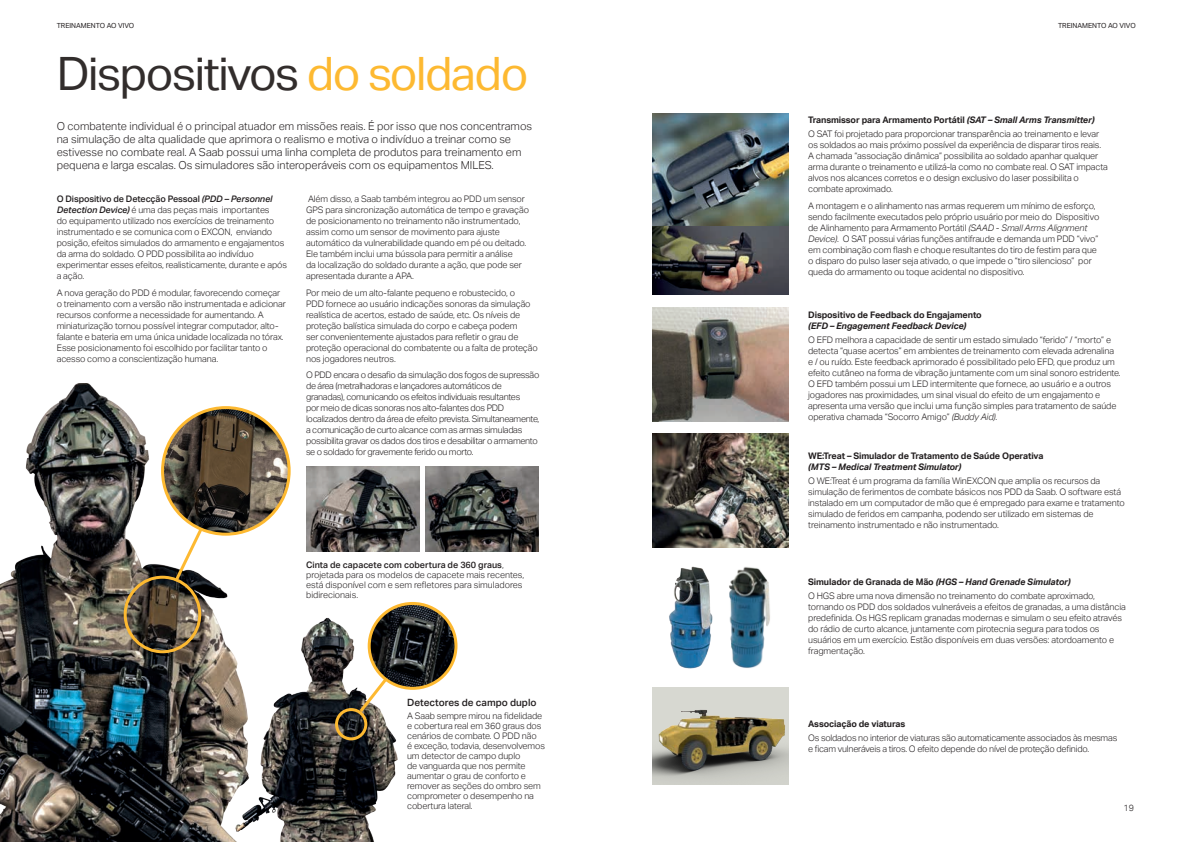
<style>
.page{position:relative;width:1191px;height:842px;background:#fff}
.page>*{position:absolute;margin:0;border:0;box-sizing:border-box;transform-origin:0 0}
.t1{font:46px "Aktiv Grotesk";letter-spacing:-.03em;color:#322d2c}
.t2{font:300 11px/13px "Aktiv Grotesk";color:#231f20}
.t3{font:500 10px "Aktiv Grotesk";color:#231f20}
.t4{font:300 9px/11px "Aktiv Grotesk";letter-spacing:-.01em;color:#231f20}
.t5{font:300 9px/11px "Aktiv Grotesk";letter-spacing:-.03em;color:#231f20}
.t6{font:700 9px "Aktiv Grotesk";letter-spacing:-.01em;color:#231f20}
.t7{font:italic 700 9px "Aktiv Grotesk";letter-spacing:-.01em;color:#231f20}
.t8{font:7px "Aktiv Grotesk";color:#231f20}
.s1{color:#fdb931}
.s2{font-weight:500}
.s3{font-weight:500;font-style:italic}
.s4{font-weight:700}
.s5{font-weight:700;font-style:italic}
.s6{font-style:italic}
</style>
<div class="page">
<img style="left:0;top:383px;width:291px;height:459px">
<img style="left:162px;top:408px;width:127px;height:126px;border-radius:63px">
<div style="left:161px;top:406px;width:130px;height:130px;border:3px solid #fdb931;border-radius:50%"></div>
<div style="left:124px;top:576px;width:77px;height:77px;border:3px solid #fdb931;border-radius:50%"></div>
<svg style="left:172px;top:525px;width:33px;height:59px"></svg>
<img style="left:228px;top:612px;width:170px;height:230px">
<div style="left:335px;top:708px;width:32px;height:32px;border:3px solid #fdb931;border-radius:50%"></div>
<svg style="left:356px;top:643px;width:50px;height:72px"></svg>
<img style="left:369px;top:603px;width:87px;height:85px">
<div style="left:368px;top:602px;width:89px;height:88px;border:3px solid #fdb931;border-radius:50%"></div>
<img style="left:306px;top:466px;width:113px;height:85px">
<img style="left:425px;top:466px;width:114px;height:85px">
<img style="left:652px;top:113px;width:136px;height:114px">
<img style="left:652px;top:227px;width:136px;height:68px">
<img style="left:652px;top:308px;width:136px;height:113px">
<img style="left:652px;top:434px;width:136px;height:113px">
<img style="left:669px;top:566px;width:101px;height:103px">
<img style="left:652px;top:687px;width:136px;height:97px">
<p class="t8" style="left:57px;top:21px;width:79px">TREINAMENTO AO VIVO</p>
<p class="t8" style="left:1058px;top:21px;width:79px">TREINAMENTO AO VIVO</p>
<h1 class="t1" style="left:57px;top:47px;width:473px">Dispositivos <span class="s1">do soldado</span></h1>
<p class="t2" style="left:57px;top:119px;width:477px">O combatente individual é o principal atuador em missões reais. É por isso que nos concentramos na simulação de alta qualidade que aprimora o realismo e motiva o indivíduo a treinar como se estivesse no combate real. A Saab possui uma linha completa de produtos para treinamento em pequena e larga escalas. Os simuladores são interoperáveis com os equipamentos MILES.</p>
<p class="t4" style="left:57px;top:193px;width:232px"><span class="s2">O Dispositivo de Detecção Pessoal</span> <span class="s3">(PDD – Personnel Detection Device)</span> é uma das peças mais importantes<br>do equipamento utilizado nos exercícios de treinamento instrumentado e se comunica com o EXCON, enviando posição, efeitos simulados do armamento e engajamentos da arma do soldado. O PDD possibilita ao indivíduo experimentar esses efeitos, realisticamente, durante e após a ação.</p>
<p class="t4" style="left:57px;top:287px;width:231px">A nova geração do PDD é modular, favorecendo começar o treinamento com a versão não instrumentada e adicionar recursos conforme a necessidade for aumentando. A miniaturização tornou possível integrar computador, alto&shy;falante e bateria em uma única unidade localizada no tórax.<br>Esse posicionamento foi escolhido por facilitar tanto o acesso como a conscientização humana.</p>
<p class="t4" style="left:808px;top:113px;width:292px;line-height:13.8px"><span class="s4">Transmissor para Armamento Portátil</span> <span class="s5">(SAT – Small Arms Transmitter)<br></span>O SAT foi projetado para proporcionar transparência ao treinamento e levar</p>
<p class="t4" style="left:808px;top:139px;width:301px">os soldados ao mais próximo possível da experiência de disparar tiros reais.<br>A chamada “associação dinâmica” possibilita ao soldado apanhar qualquer arma durante o treinamento e utilizá-la como no combate real. O SAT impacta alvos nos alcances corretos e o design exclusivo do laser possibilita o combate aproximado.</p>
<p class="t4" style="left:808px;top:200px;width:293px">A montagem e o alinhamento nas armas requerem um mínimo de esforço, sendo facilmente executados pelo próprio usuário por meio do Dispositivo de Alinhamento para Armamento Portátil <span class="s6">(SAAD - Small Arms Alignment Device)</span>. O SAT possui várias funções antifraude e demanda um PDD “vivo” em combinação com flash e choque resultantes do tiro de festim para que o disparo do pulso laser seja ativado, o que impede o “tiro silencioso” por queda do armamento ou toque acidental no dispositivo.</p>
<p class="t6" style="left:808px;top:310px;width:175px">Dispositivo de Feedback do Engajamento</p>
<p class="t7" style="left:808px;top:321px;width:160px">(EFD – Engagement Feedback Device)</p>
<p class="t4" style="left:808px;top:334px;width:314px">O EFD melhora a capacidade de sentir um estado simulado “ferido” / “morto” e detecta “quase acertos” em ambientes de treinamento com elevada adrenalina e / ou ruído. Este feedback aprimorado é possibilitado pelo EFD, que produz um efeito cutâneo na forma de vibração juntamente com um sinal sonoro estridente.<br>O EFD também possui um LED intermitente que fornece, ao usuário e a outros jogadores nas proximidades, um sinal visual do efeito de um engajamento e apresenta uma versão que inclui uma função simples para tratamento de saúde operativa chamada “Socorro Amigo” <span class="s6">(Buddy Aid)</span>.</p>
<p class="t6" style="left:808px;top:451px;width:237px">WE:Treat – Simulador de Tratamento de Saúde Operativa</p>
<p class="t7" style="left:808px;top:462px;width:155px">(MTS – Medical Treatment Simulator)</p>
<p class="t4" style="left:808px;top:475px;width:318px">O WE:Treat é um programa da família WinEXCON que amplia os recursos da simulação de ferimentos de combate básicos nos PDD da Saab. O software está instalado em um computador de mão que é empregado para exame e tratamento simulado de feridos em campanha, podendo ser utilizado em sistemas de treinamento instrumentado e não instrumentado.</p>
<p class="t4" style="left:306px;top:193px;width:224px">Além disso, a Saab também integrou ao PDD um sensor GPS para sincronização automática de tempo e gravação de posicionamento no treinamento não instrumentado, assim como um sensor de movimento para ajuste automático da vulnerabilidade quando em pé ou deitado.<br>Ele também inclui uma bússola para permitir a análise<br>da localização do soldado durante a ação, que pode ser apresentada durante a APA.</p>
<p class="t4" style="left:306px;top:287px;width:233px">Por meio de um alto-falante pequeno e robustecido, o<br>PDD fornece ao usuário indicações sonoras da simulação realística de acertos, estado de saúde, etc. Os níveis de proteção balística simulada do corpo e cabeça podem<br>ser convenientemente ajustados para refletir o grau de proteção operacional do combatente ou a falta de proteção nos jogadores neutros.</p>
<p class="t5" style="left:306px;top:370px;width:235px">O PDD encara o desafio da simulação dos fogos de supressão de área (metralhadoras e lançadores automáticos de granadas), comunicando os efeitos individuais resultantes<br>por meio de dicas sonoras nos alto-falantes dos PDD localizados dentro da área de efeito prevista. Simultaneamente, a comunicação de curto alcance com as armas simuladas possibilita gravar os dados dos tiros e desabilitar o armamento se o soldado for gravemente ferido ou morto.</p>
<p class="t4" style="left:306px;top:559px;width:220px;line-height:10px"><span class="s2">Cinta de capacete com cobertura de 360 graus</span>, projetada para os modelos de capacete mais recentes, está disponível com e sem refletores para simuladores bidirecionais.</p>
<p class="t3" style="left:407px;top:697px;width:131px">Detectores de campo duplo</p>
<p class="t4" style="left:407px;top:711px;width:139px;line-height:10px">A Saab sempre mirou na fidelidade e cobertura real em 360 graus dos cenários de combate. O PDD não<br>é exceção, todavia, desenvolvemos um detector de campo duplo<br>de vanguarda que nos permite aumentar o grau de conforto e remover as seções do ombro sem comprometer o desempenho na cobertura lateral.</p>
<p class="t4" style="left:808px;top:575px;width:288px;line-height:13.8px"><span class="s4">Simulador de Granada de Mão</span> <span class="s5">(HGS – Hand Grenade Simulator)<br></span>O HGS abre uma nova dimensão no treinamento do combate aproximado,</p>
<p class="t4" style="left:808px;top:601px;width:319px">tornando os PDD dos soldados vulneráveis a efeitos de granadas, a uma distância predefinida. Os HGS replicam granadas modernas e simulam o seu efeito através do rádio de curto alcance, juntamente com pirotecnia segura para todos os usuários em um exercício. Estão disponíveis em duas versões: atordoamento e fragmentação.</p>
<p class="t6" style="left:808px;top:719px;width:99px">Associação de viaturas</p>
<p class="t4" style="left:808px;top:732px;width:311px">Os soldados no interior de viaturas são automaticamente associados às mesmas e ficam vulneráveis a tiros. O efeito depende do nível de proteção definido.</p>
<p class="t4" style="left:1123px;top:802px;width:12px">19</p>
</div>
